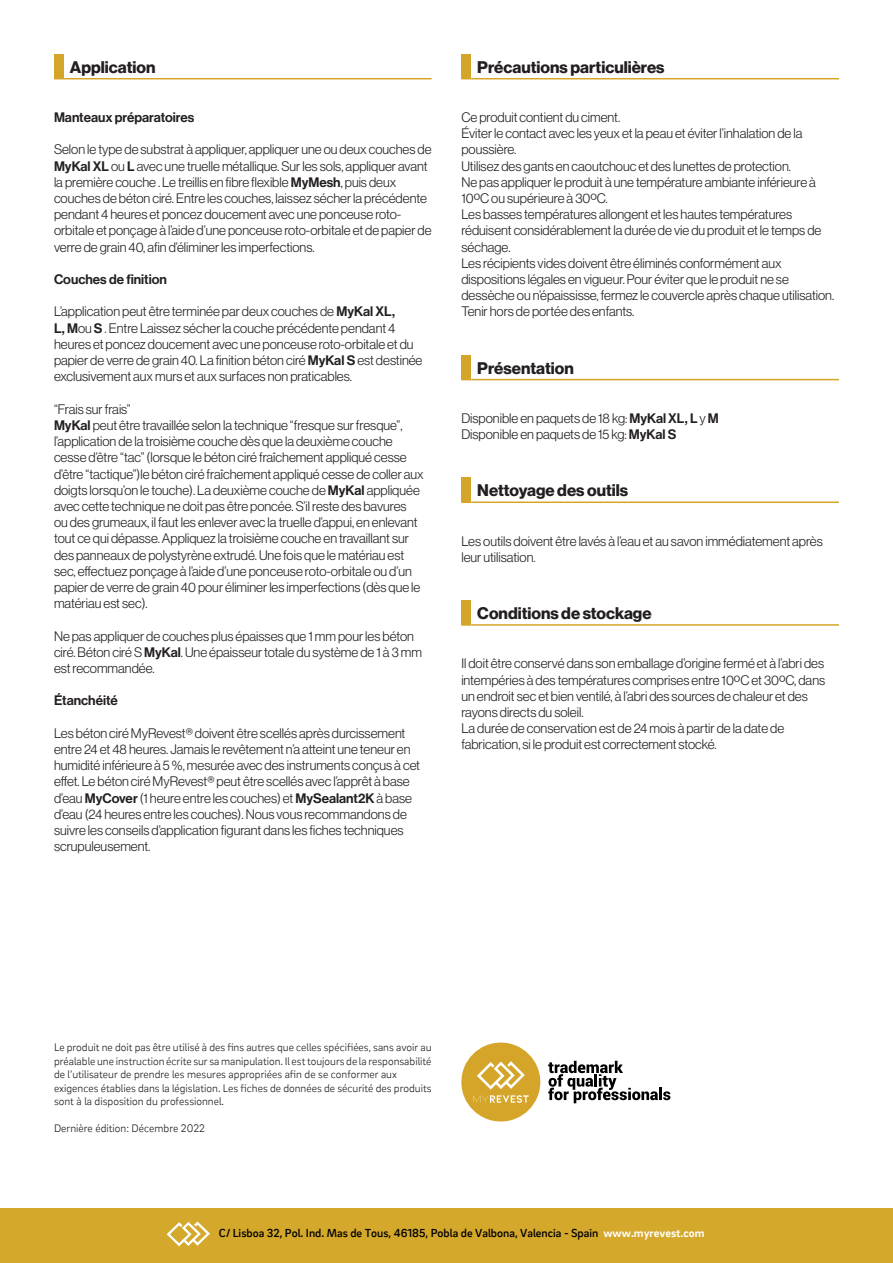
<style>
.page{position:relative;width:893px;height:1263px;background:#fff}
.page>*{position:absolute;margin:0;border:0;box-sizing:border-box;transform-origin:0 0}
.t1{font:16.5px "N Haas Grotesk DS Pro 75 Bd";color:#231f20}
.t2{font:13.5px/16.2px "N Haas Grotesk DS Pro 45 Lt";color:#231f20}
.t3{font:13.5px "N Haas Grotesk DS Pro 65 Md";color:#231f20}
.t4{font:500 12px "Brix Sans";color:#000001}
.t5{font:300 11.25px "Brix Sans";color:#231f20}
.s1{font-family:"N Haas Grotesk DS Pro 65 Md"}
.s2{font-weight:700;color:#fff}
</style>
<div class="page">
<div style="left:0;top:1209px;width:893px;height:54px;background:#d4a82a"></div>
<svg style="left:167px;top:1221px;width:43px;height:25px"></svg>
<div style="left:461px;top:1042px;width:79px;height:79px;background:#d4a529;border-radius:50%"></div>
<svg style="left:473px;top:1095px;width:56px;height:8px"></svg>
<svg style="left:477px;top:1061px;width:48px;height:28px"></svg>
<svg style="left:548px;top:1061px;width:122px;height:42px"></svg>
<div style="left:54px;top:54px;width:10px;height:25px;background:#d4a529"></div>
<hr style="left:64px;top:78px;width:368px;height:1px;background:#d4a529">
<div style="left:461px;top:54px;width:10px;height:25px;background:#d4a529"></div>
<hr style="left:471px;top:78px;width:368px;height:1px;background:#d4a529">
<div style="left:461px;top:355px;width:10px;height:25px;background:#d4a529"></div>
<hr style="left:471px;top:379px;width:368px;height:1px;background:#d4a529">
<div style="left:461px;top:478px;width:10px;height:24px;background:#d4a529"></div>
<hr style="left:471px;top:501px;width:368px;height:2px;background:#d4a529">
<div style="left:461px;top:600px;width:10px;height:25px;background:#d4a529"></div>
<hr style="left:471px;top:624px;width:368px;height:2px;background:#d4a529">
<p class="t1" style="left:70px;top:57px;width:87px">Application</p>
<p class="t3" style="left:54px;top:110px;width:142px">Manteaux préparatoires</p>
<p class="t2" style="left:54px;top:142px;width:379px">Selon le type de substrat à appliquer, appliquer une ou deux couches de</p>
<p class="t2" style="left:54px;top:158px;width:379px"><span class="s1">MyKalXL</span> ou <span class="s1">L</span> avec une truelle métallique. Sur les sols, appliquer avant la première couche . Le treillis en fibre flexible <span class="s1">MyMesh</span>, puis deux couches de béton ciré. Entre les couches, laissez sécher la précédente pendant 4 heures et poncez doucement avec une ponceuse roto&shy;orbitale et ponçage à l’aide d’une ponceuse roto-orbitale et de papier de verre de grain 40, afin d’éliminer les imperfections.</p>
<p class="t3" style="left:54px;top:272px;width:114px">Couches de finition</p>
<p class="t2" style="left:54px;top:304px;width:370px">L’application peut être terminée par deux couches de <span class="s1">MyKal XL,<br>L, M</span>ou <span class="s1">S</span> . Entre Laissez sécher la couche précédente pendant 4 heures et poncez doucement avec une ponceuse roto-orbitale et du papier de verre de grain 40. La finition béton ciré <span class="s1">MyKal S</span> est destinée exclusivement aux murs et aux surfaces non praticables.</p>
<p class="t2" style="left:54px;top:401px;width:78px">“Frais sur frais”</p>
<p class="t2" style="left:54px;top:417px;width:350px"><span class="s1">MyKal</span> peut être travaillée selon la technique “fresque sur fresque”,</p>
<p class="t2" style="left:54px;top:433px;width:371px">l’application de la troisième couche dès que la deuxième couche cesse d’être “tac” (lorsque le béton ciré fraîchement appliqué cesse d’être “tactique”)le béton ciré fraîchement appliqué cesse de coller aux doigts lorsqu’on le touche). La deuxième couche de <span class="s1">MyKal</span> appliquée avec cette technique ne doit pas être poncée. S’il reste des bavures ou des grumeaux, il faut les enlever avec la truelle d’appui, en enlevant tout ce qui dépasse. Appliquez la troisième couche en travaillant sur des panneaux de polystyrène extrudé. Une fois que le matériau est sec, effectuez ponçage à l’aide d’une ponceuse roto-orbitale ou d’un papier de verre de grain 40 pour éliminer les imperfections (dès que le matériau est sec).</p>
<p class="t2" style="left:54px;top:628px;width:370px">Ne pas appliquer de couches plus épaisses que 1 mm pour les béton ciré. Béton ciré S <span class="s1">MyKal</span>. Une épaisseur totale du système de 1 à 3 mm est recommandée.</p>
<p class="t3" style="left:54px;top:693px;width:65px">Étanchéité</p>
<p class="t2" style="left:54px;top:725px;width:368px">Les béton ciré MyRevest® doivent être scellés après durcissement entre 24 et 48 heures. Jamais le revêtement n’a atteint une teneur en humidité inférieure à 5 %, mesurée avec des instruments conçus à cet effet. Le béton ciré MyRevest® peut être scellés avec l’apprêt à base d’eau <span class="s1">MyCover</span> (1 heure entre les couches) et <span class="s1">MySealant2K</span> à base d’eau (24 heures entre les couches). Nous vous recommandons de suivre les conseils d’application figurant dans les fiches techniques scrupuleusement.</p>
<p class="t1" style="left:477px;top:57px;width:189px">Précautions particulières</p>
<p class="t2" style="left:461px;top:109px;width:160px">Ce produit contient du ciment.</p>
<p class="t2" style="left:461px;top:125px;width:343px">Éviter le contact avec les yeux et la peau et éviter l’inhalation de la</p>
<p class="t2" style="left:461px;top:142px;width:56px">poussière.</p>
<p class="t2" style="left:461px;top:158px;width:331px">Utilisez des gants en caoutchouc et des lunettes de protection.</p>
<p class="t2" style="left:461px;top:174px;width:356px">Ne pas appliquer le produit à une température ambiante inférieure à<br>10ºC ou supérieure à 30ºC.</p>
<p class="t2" style="left:461px;top:206px;width:362px">Les basses températures allongent et les hautes températures réduisent considérablement la durée de vie du produit et le temps de séchage.</p>
<p class="t2" style="left:461px;top:255px;width:374px">Les récipients vides doivent être éliminés conformément aux dispositions légales en vigueur. Pour éviter que le produit ne se dessèche ou n’épaississe, fermez le couvercle après chaque utilisation.</p>
<p class="t2" style="left:461px;top:304px;width:175px">Tenir hors de portée des enfants.</p>
<p class="t1" style="left:477px;top:358px;width:98px">Présentation</p>
<p class="t2" style="left:461px;top:410px;width:259px">Disponible en paquets de 18 kg: <span class="s1">MyKalXL, L</span> y <span class="s1">M</span></p>
<p class="t2" style="left:461px;top:426px;width:216px">Disponible en paquets de 15 kg: <span class="s1">MyKalS</span></p>
<p class="t1" style="left:477px;top:481px;width:152px">Nettoyage des outils</p>
<p class="t2" style="left:461px;top:533px;width:363px">Les outils doivent être lavés à l’eau et au savon immédiatement après leur utilisation.</p>
<p class="t1" style="left:477px;top:603px;width:176px">Conditions de stockage</p>
<p class="t2" style="left:461px;top:655px;width:364px">Il doit être conservé dans son emballage d’origine fermé et à l’abri des</p>
<p class="t2" style="left:461px;top:672px;width:365px">intempéries à des températures comprises entre 10ºC et 30ºC, dans un endroit sec et bien ventilé, à l’abri des sources de chaleur et des rayons directs du soleil.</p>
<p class="t2" style="left:461px;top:720px;width:324px">La durée de conservation est de 24 mois à partir de la date de fabrication, si le produit est correctement stocké.</p>
<p class="t5" style="left:54px;top:1040px;width:379px">Le produit ne doit pas être utilisé à des fins autres que celles spécifiées, sans avoir au</p>
<p class="t5" style="left:54px;top:1053px;width:379px">préalable une instruction écrite sur sa manipulation. Il est toujours de la responsabilité</p>
<p class="t5" style="left:54px;top:1067px;width:345px">de l’utilisateur de prendre les mesures appropriées afin de se conformer aux</p>
<p class="t5" style="left:54px;top:1080px;width:379px">exigences établies dans la législation. Les fiches de données de sécurité des produits</p>
<p class="t5" style="left:54px;top:1094px;width:172px">sont à la disposition du professionnel.</p>
<p class="t5" style="left:54px;top:1121px;width:153px">Dernière édition: Décembre 2022</p>
<p class="t4" style="left:219px;top:1225px;width:487px">C/ Lisboa 32, Pol. Ind. Mas de Tous, 46185, Pobla de Valbona, Valencia - Spain <span class="s2">www.myrevest.com</span></p>
</div>
